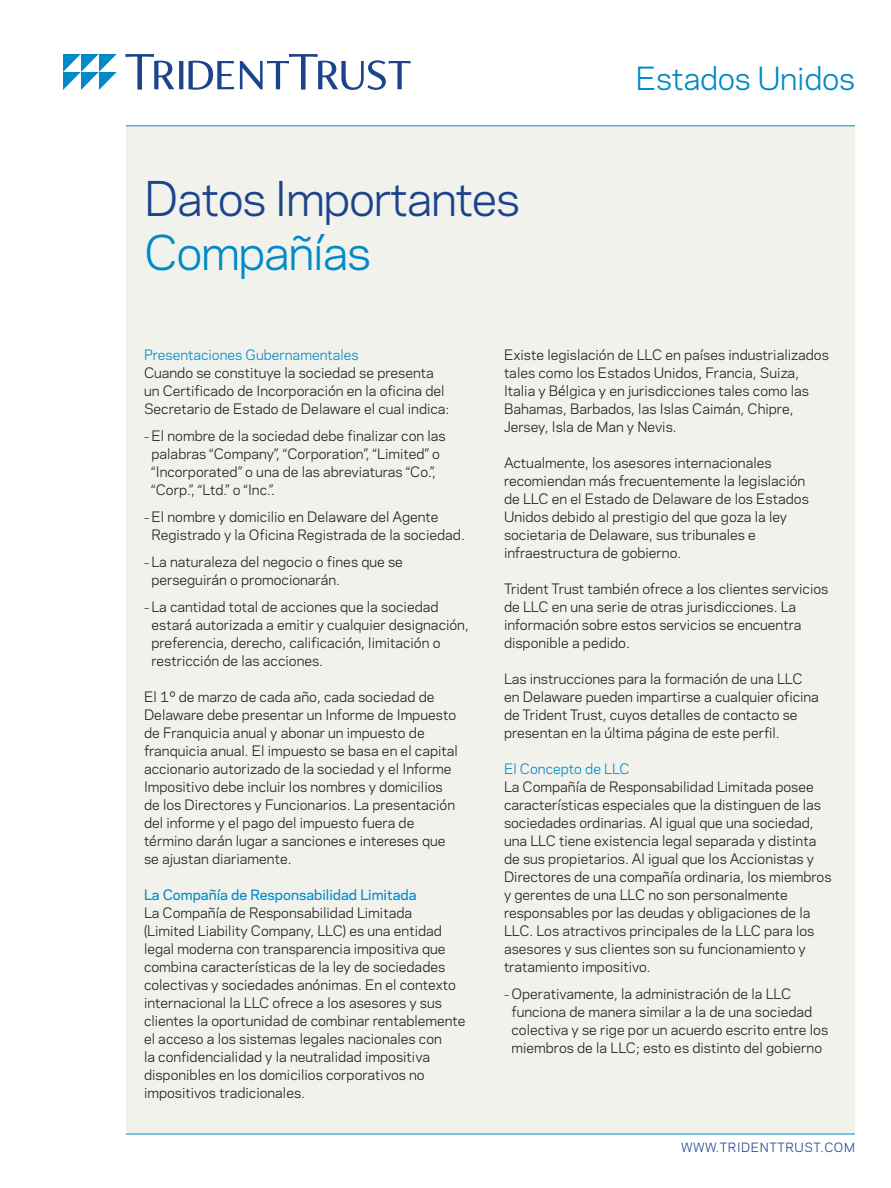
<style>
.page{position:relative;width:891px;height:1188px;background:#fff}
.page>*{position:absolute;margin:0;border:0;box-sizing:border-box;transform-origin:0 0}
.t1{font:45px "Polaris";letter-spacing:-.03em;color:#1d448b}
.t2{font:45px "Polaris";letter-spacing:-.03em;color:#008ac8}
.t3{font:30px "Polaris";letter-spacing:-.01em;color:#008ac8}
._1st_Paragraph{font:13.5px/18px "Polaris";color:#231f20}
.Head_2{font:13.5px "Polaris";color:#008ac8}
.Head_1{font:500 13.5px "Polaris";color:#008ac8}
.t4{font:12px "Polaris";letter-spacing:.05em;color:#1d448b}
.s1{font-size:10.5px}
</style>
<div class="page">
<div style="left:126px;top:126px;width:729px;height:1008px;background:#f2f2ed"></div>
<hr style="left:126px;top:1134px;width:729px;height:1px;background:#008ac8">
<hr style="left:126px;top:126px;width:729px;height:1px;background:#008ac8">
<svg style="left:126px;top:54px;width:285px;height:36px"></svg>
<svg style="left:63px;top:54px;width:54px;height:36px"></svg>
<h1 class="t1" style="left:144px;top:165px;width:378px">Datos Importantes</h1>
<h1 class="t2" style="left:144px;top:219px;width:228px">Compañías</h1>
<h2 class="t3" style="left:636px;top:56px;width:221px">Estados Unidos</h2>
<p class="Head_2" style="left:144px;top:345px;width:216px">Presentaciones Gubernamentales</p>
<p class="_1st_Paragraph" style="left:144px;top:363px;width:307px">Cuando se constituye la sociedad se presenta un Certificado de Incorporación en la oficina del<br>Secretario de Estado de Delaware el cual indica:</p>
<p class="_1st_Paragraph" style="left:152px;top:426px;width:296px;text-indent:-8px"><span class="s1">–</span> El nombre de la sociedad debe finalizar con las palabras “Company”, “Corporation”, “Limited” o “Incorporated” o una de las abreviaturas “Co.”, “Corp.”, “Ltd.” o “Inc.”.</p>
<p class="_1st_Paragraph" style="left:152px;top:507px;width:315px;text-indent:-8px"><span class="s1">–</span> El nombre y domicilio en Delaware del Agente<br>Registrado y la Oficina Registrada de la sociedad.</p>
<p class="_1st_Paragraph" style="left:152px;top:552px;width:253px;text-indent:-8px"><span class="s1">–</span> La naturaleza del negocio o fines que se perseguirán o promocionarán.</p>
<p class="_1st_Paragraph" style="left:152px;top:597px;width:319px;text-indent:-8px"><span class="s1">–</span> La cantidad total de acciones que la sociedad estará autorizada a emitir y cualquier designación, preferencia, derecho, calificación, limitación o restricción de las acciones.</p>
<p class="_1st_Paragraph" style="left:144px;top:687px;width:315px">El 1º de marzo de cada año, cada sociedad de Delaware debe presentar un Informe de Impuesto de Franquicia anual y abonar un impuesto de franquicia anual. El impuesto se basa en el capital accionario autorizado de la sociedad y el Informe Impositivo debe incluir los nombres y domicilios de los Directores y Funcionarios. La presentación del informe y el pago del impuesto fuera de término darán lugar a sanciones e intereses que se ajustan diariamente.</p>
<p class="Head_1" style="left:144px;top:885px;width:274px">La Compañía de Responsabilidad Limitada</p>
<p class="_1st_Paragraph" style="left:144px;top:903px;width:323px">La Compañía de Responsabilidad Limitada (Limited Liability Company, LLC) es una entidad legal moderna con transparencia impositiva que combina características de la ley de sociedades colectivas y sociedades anónimas. En el contexto internacional la LLC ofrece a los asesores y sus clientes la oportunidad de combinar rentablemente el acceso a los sistemas legales nacionales con<br>la confidencialidad y la neutralidad impositiva disponibles en los domicilios corporativos no impositivos tradicionales.</p>
<p class="_1st_Paragraph" style="left:504px;top:345px;width:326px">Existe legislación de LLC en países industrializados tales como los Estados Unidos, Francia, Suiza, Italia y Bélgica y en jurisdicciones tales como las Bahamas, Barbados, las Islas Caimán, Chipre, Jersey, Isla de Man y Nevis.</p>
<p class="_1st_Paragraph" style="left:504px;top:453px;width:306px">Actualmente, los asesores internacionales recomiendan más frecuentemente la legislación de LLC en el Estado de Delaware de los Estados Unidos debido al prestigio del que goza la ley societaria de Delaware, sus tribunales e infraestructura de gobierno.</p>
<p class="_1st_Paragraph" style="left:504px;top:579px;width:326px">Trident Trust también ofrece a los clientes servicios de LLC en una serie de otras jurisdicciones. La información sobre estos servicios se encuentra disponible a pedido.</p>
<p class="_1st_Paragraph" style="left:504px;top:669px;width:316px">Las instrucciones para la formación de una LLC en Delaware pueden impartirse a cualquier oficina de Trident Trust, cuyos detalles de contacto se presentan en la última página de este perfil.</p>
<p class="Head_2" style="left:504px;top:759px;width:127px">El Concepto de LLC</p>
<p class="_1st_Paragraph" style="left:504px;top:777px;width:329px">La Compañía de Responsabilidad Limitada posee características especiales que la distinguen de las sociedades ordinarias. Al igual que una sociedad, una LLC tiene existencia legal separada y distinta de sus propietarios. Al igual que los Accionistas y Directores de una compañía ordinaria, los miembros y gerentes de una LLC no son personalmente responsables por las deudas y obligaciones de la LLC. Los atractivos principales de la LLC para los asesores y sus clientes son su funcionamiento y tratamiento impositivo.</p>
<p class="_1st_Paragraph" style="left:512px;top:984px;width:318px;text-indent:-8px"><span class="s1">–</span> Operativamente, la administración de la LLC funciona de manera similar a la de una sociedad colectiva y se rige por un acuerdo escrito entre los miembros de la LLC; esto es distinto del gobierno</p>
<p class="t4" style="left:681px;top:1138px;width:175px">WWW.TRIDENTTRUST.COM</p>
</div>
